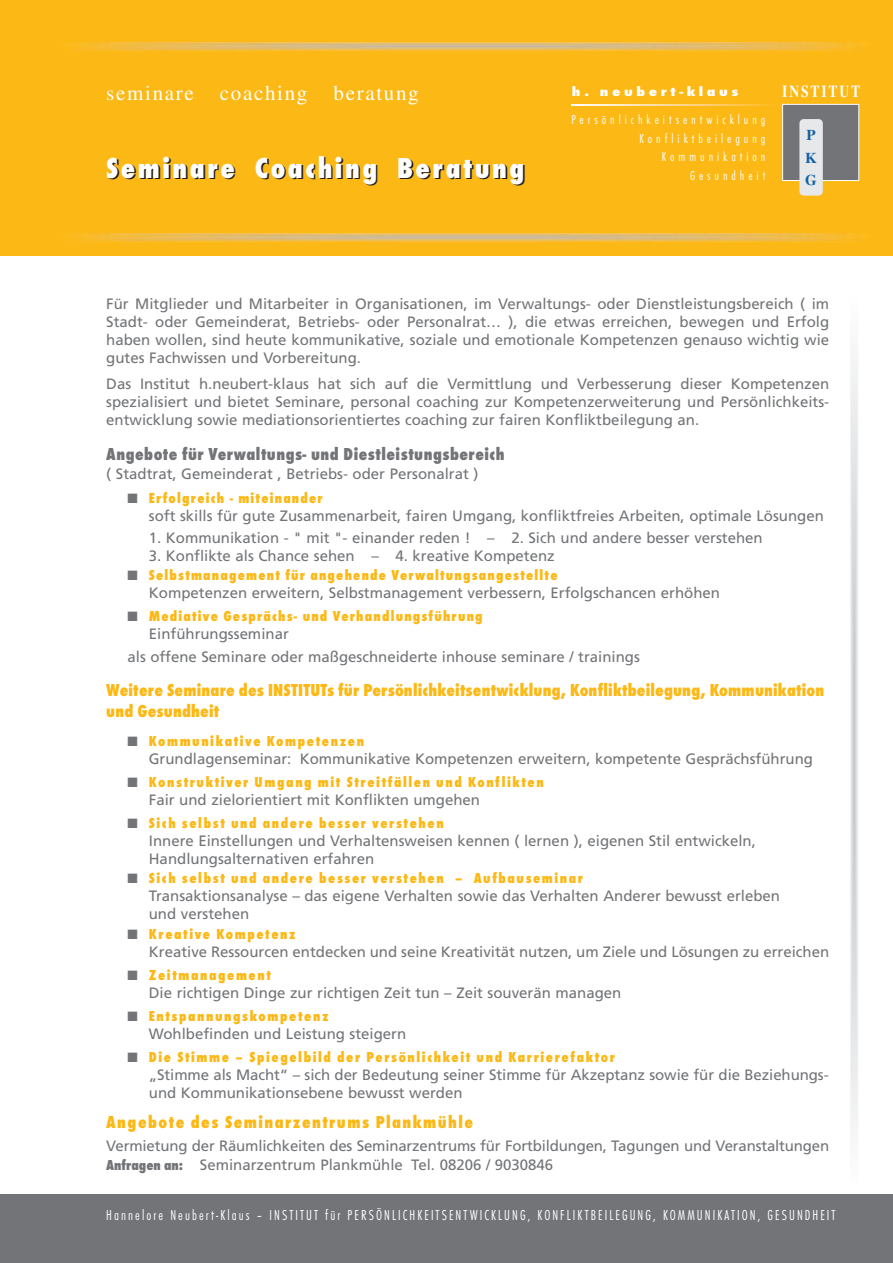
<style>
.page{position:relative;width:893px;height:1263px;background:#fff}
.page>*{position:absolute;margin:0;border:0;box-sizing:border-box;transform-origin:0 0}
.t1{font:800 30px "Function Cond LH";letter-spacing:.085em;color:#fff}
.t2{font:21px "Times";letter-spacing:.08em;color:#fff}
.t3{font:800 18px/21.6px "Function Cond LH";letter-spacing:.01em;color:#fcb814}
.t4{font:800 18px "Function Cond LH";letter-spacing:.025em;color:#727477}
.t5{font:800 18px "Function Cond LH";letter-spacing:.08em;color:#fcb814}
.t6{font:700 16.8px "Times";letter-spacing:.14em;color:#fff;scale:.8 1}
.t7{font:15px/18px "Frutiger";color:#727477}
.t8{font:800 15px "Function Cond LH";letter-spacing:.105em;color:#fcb814}
.t9{font:800 15px "Function Cond LH";letter-spacing:.08em;color:#fcb814}
.t10{font:300 15px "Function Cond LH";letter-spacing:.135em;color:#fff}
.t11{font:700 15px/22.5px "Times";color:#1561a2;text-align:justify}
.t12{font:300 13.5px/18.8px "Function Cond LH";letter-spacing:.295em;color:#fff;text-align:right}
.t13{font:800 13.5px "Function Cond LH";letter-spacing:.2em;color:#fff;scale:1.3 1}
.s1{color:#727477}
.s2{font-family:"Function Cond LH";font-weight:800}
</style>
<div class="page">
<div style="left:0;top:1195px;width:893px;height:68px;background:#727477"></div>
<div style="left:0;top:0;width:893px;height:255px;background:#fcb814"></div>
<img style="left:850px;top:357px;width:8px;height:772px">
<img style="left:71px;top:43px;width:792px;height:8px">
<img style="left:71px;top:234px;width:792px;height:8px">
<div style="left:783px;top:105px;width:76px;height:75px;background:#727477"></div>
<div style="left:782px;top:104px;width:77px;height:77px;border:1px solid #fff"></div>
<div style="left:799px;top:119px;width:24px;height:77px;background:#e7e8e9;border-radius:4px"></div>
<svg style="left:572px;top:104px;width:200px;height:2px"></svg>
<h2 class="t2" style="left:106px;top:85px;width:314px">seminare coaching beratung</h2>
<p class="t13" style="left:572px;top:84px;width:130px">h. neubert-klaus</p>
<h1 class="t1" style="left:106px;top:150px;width:420px">Seminare Coaching Beratung</h1>
<p class="t12" style="left:571px;top:110px;width:195px">Persönlichkeitsentwicklung<br>Konfliktbeilegung<br>Kommunikation<br>Gesundheit</p>
<p class="t6" style="left:782px;top:85px;width:99px">INSTITUT</p>
<p class="t11" style="left:805px;top:126px;width:13px">P K G</p>
<p class="t7" style="left:106px;top:296px;width:724px;text-align:justify">Für Mitglieder und Mitarbeiter in Organisationen, im Verwaltungs- oder Dienstleistungsbereich ( im Stadt- oder Gemeinderat, Betriebs- oder Personalrat… ), die etwas erreichen, bewegen und Erfolg haben wollen, sind heute kommunikative, soziale und emotionale Kompetenzen genauso wichtig wie gutes Fachwissen und Vorbereitung.</p>
<p class="t7" style="left:106px;top:376px;width:724px;text-align:justify">Das Institut h.neubert-klaus hat sich auf die Vermittlung und Verbesserung dieser Kompetenzen spezialisiert und bietet Seminare, personal coaching zur Kompetenzerweiterung und Persönlichkeits&shy;entwicklung sowie mediationsorientiertes coaching zur fairen Konfliktbeilegung an.</p>
<p class="t4" style="left:106px;top:444px;width:400px">Angebote für Verwaltungs- und Diestleistungsbereich</p>
<p class="t7" style="left:106px;top:466px;width:374px">( Stadtrat, Gemeinderat , Betriebs- oder Personalrat )</p>
<p class="t9" style="left:128px;top:489px;width:197px"><span class="s1">■</span> Erfolgreich - miteinander</p>
<p class="t7" style="left:149px;top:507px;width:677px">soft skills für gute Zusammenarbeit, fairen Umgang, konfliktfreies Arbeiten, optimale Lösungen</p>
<p class="t7" style="left:149px;top:530px;width:615px">1. Kommunikation - " mit "- einander reden ! – 2. Sich und andere besser verstehen</p>
<p class="t7" style="left:149px;top:548px;width:407px">3. Konflikte als Chance sehen – 4. kreative Kompetenz</p>
<p class="t9" style="left:128px;top:566px;width:431px"><span class="s1">■</span> Selbstmanagement für angehende Verwaltungsangestellte</p>
<p class="t7" style="left:149px;top:585px;width:573px">Kompetenzen erweitern, Selbstmanagement verbessern, Erfolgschancen erhöhen</p>
<p class="t9" style="left:128px;top:607px;width:357px"><span class="s1">■</span> Mediative Gesprächs- und Verhandlungsführung</p>
<p class="t7" style="left:128px;top:624px;width:514px;line-height:22.2px;text-indent:21px">Einführungsseminar<br>als offene Seminare oder maßgeschneiderte inhouse seminare / trainings</p>
<p class="t3" style="left:106px;top:679px;width:719px">Weitere Seminare des INSTITUTs für Persönlichkeitsentwicklung, Konfliktbeilegung, Kommunikation und Gesundheit</p>
<p class="t8" style="left:128px;top:732px;width:238px"><span class="s1">■</span> Kommunikative Kompetenzen</p>
<p class="t7" style="left:149px;top:751px;width:666px">Grundlagenseminar: Kommunikative Kompetenzen erweitern, kompetente Gesprächsführung</p>
<p class="t8" style="left:128px;top:773px;width:418px"><span class="s1">■</span> Konstruktiver Umgang mit Streitfällen und Konflikten</p>
<p class="t7" style="left:149px;top:792px;width:333px">Fair und zielorientiert mit Konflikten umgehen</p>
<p class="t8" style="left:128px;top:814px;width:318px"><span class="s1">■</span> Sich selbst und andere besser verstehen</p>
<p class="t7" style="left:149px;top:832px;width:608px">Innere Einstellungen und Verhaltensweisen kennen ( lernen ), eigenen Stil entwickeln,<br>Handlungsalternativen erfahren</p>
<p class="t8" style="left:128px;top:869px;width:457px"><span class="s1">■</span> Sich selbst und andere besser verstehen – Aufbauseminar</p>
<p class="t7" style="left:149px;top:888px;width:633px">Transaktionsanalyse – das eigene Verhalten sowie das Verhalten Anderer bewusst erleben und verstehen</p>
<p class="t8" style="left:128px;top:925px;width:170px"><span class="s1">■</span> Kreative Kompetenz</p>
<p class="t7" style="left:149px;top:944px;width:682px">Kreative Ressourcen entdecken und seine Kreativität nutzen, um Ziele und Lösungen zu erreichen</p>
<p class="t8" style="left:128px;top:966px;width:145px"><span class="s1">■</span> Zeitmanagement</p>
<p class="t7" style="left:149px;top:985px;width:474px">Die richtigen Dinge zur richtigen Zeit tun – Zeit souverän managen</p>
<p class="t8" style="left:128px;top:1007px;width:203px"><span class="s1">■</span> Entspannungskompetenz</p>
<p class="t7" style="left:149px;top:1026px;width:259px">Wohlbefinden und Leistung steigern</p>
<p class="t8" style="left:128px;top:1048px;width:489px"><span class="s1">■</span> Die Stimme – Spiegelbild der Persönlichkeit und Karrierefaktor</p>
<p class="t7" style="left:149px;top:1066px;width:681px">„Stimme als Macht“ – sich der Bedeutung seiner Stimme für Akzeptanz sowie für die Beziehungs&shy;und Kommunikationsebene bewusst werden</p>
<p class="t5" style="left:106px;top:1111px;width:368px">Angebote des Seminarzentrums Plankmühle</p>
<p class="t7" style="left:106px;top:1138px;width:724px;line-height:19px">Vermietung der Räumlichkeiten des Seminarzentrums für Fortbildungen, Tagungen und Veranstaltungen<br><span class="s2">Anfragen an:</span> Seminarzentrum Plankmühle Tel. 08206 / 9030846</p>
<p class="t10" style="left:106px;top:1206px;width:731px">Hannelore Neubert-Klaus – INSTITUT für PERSÖNLICHKEITSENTWICKLUNG, KONFLIKTBEILEGUNG, KOMMUNIKATION, GESUNDHEIT</p>
</div>
